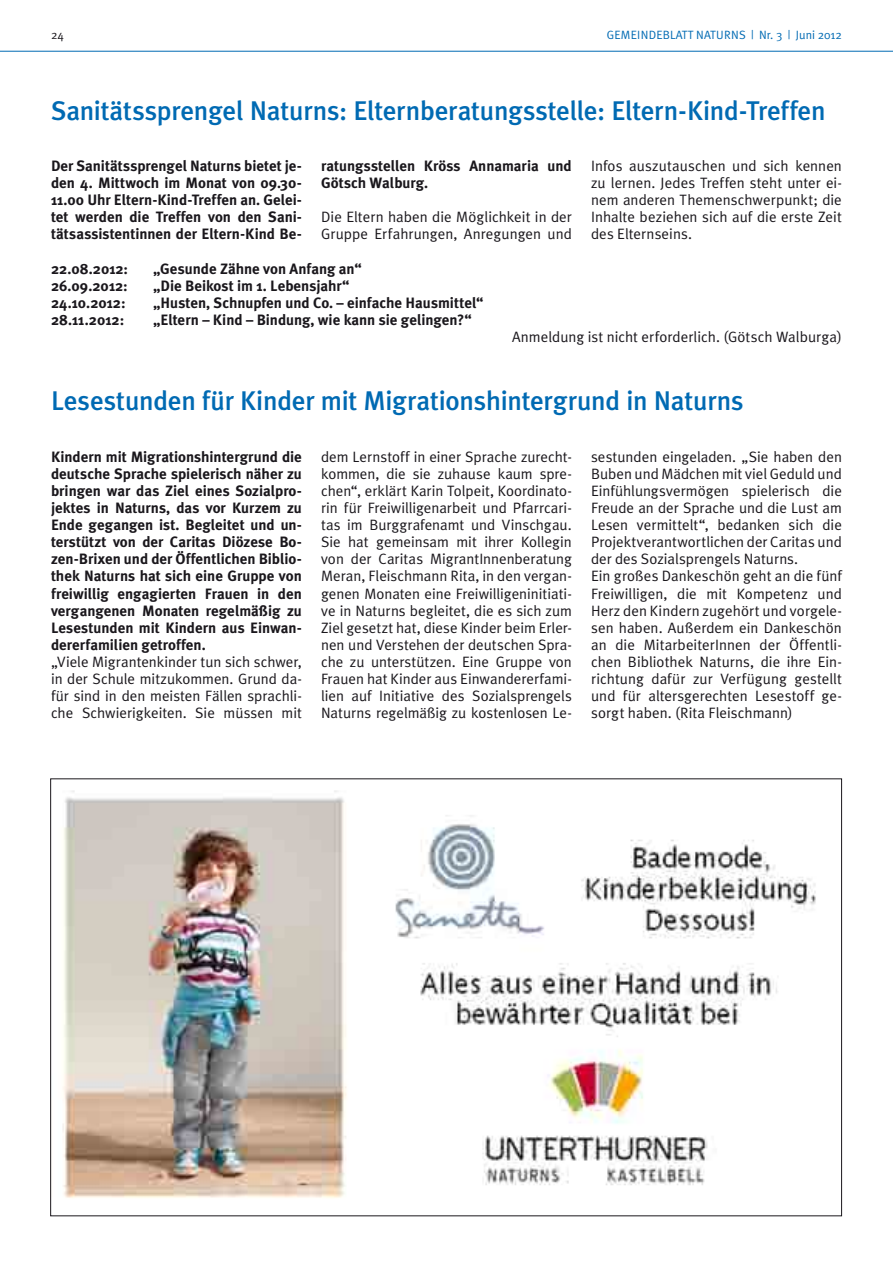
<style>
.page{position:relative;width:893px;height:1263px;background:#fff}
.page>*{position:absolute;margin:0;border:0;box-sizing:border-box;transform-origin:0 0}
.t1{font:500 27px "Meta Plus";letter-spacing:-.01em;color:#006ab3}
.t2{font:15px/17.1px "Meta Plus Normal";color:#1a171c;text-align:justify}
.t3{font:700 15px/17.1px "Meta Plus";color:#1a171c;text-align:justify}
.t4{font:12px "Meta Plus Normal";letter-spacing:.01em;color:#006ab3}
.t5{font:12px "Meta Plus Normal";color:#1a171c}
</style>
<div class="page">
<hr style="left:0;top:51px;width:893px;height:1px;background:#006ab3">
<img style="left:62px;top:790px;width:754px;height:408px">
<p class="t5" style="left:51px;top:28px;width:14px">24</p>
<p class="t4" style="left:607px;top:28px;width:237px">GEMEINDEBLATT NATURNS | Nr. 3 | Juni 2012</p>
<h1 class="t1" style="left:51px;top:95px;width:776px">Sanitätssprengel Naturns: Elternberatungsstelle: Eltern-Kind-Treffen</h1>
<p class="t3" style="left:51px;top:157px;width:252px">Der Sanitätssprengel Naturns bietet je&shy;den 4. Mittwoch im Monat von 09.30- 11.00 Uhr Eltern-Kind-Treffen an. Gelei&shy;tet werden die Treffen von den Sani&shy;tätsassistentinnen der Eltern-Kind Be-</p>
<p class="t3" style="left:321px;top:157px;width:252px">ratungsstellen Kröss Annamaria und<br>Götsch Walburg.</p>
<p class="t2" style="left:321px;top:208px;width:252px">Die Eltern haben die Möglichkeit in der<br>Gruppe Erfahrungen, Anregungen und</p>
<p class="t3" style="left:51px;top:260px;width:79px">22.08.2012:</p>
<p class="t3" style="left:153px;top:260px;width:210px">„Gesunde Zähne von Anfang an“</p>
<p class="t3" style="left:51px;top:277px;width:78px">26.09.2012:</p>
<p class="t3" style="left:153px;top:277px;width:198px">„Die Beikost im 1. Lebensjahr“</p>
<p class="t3" style="left:51px;top:294px;width:76px">24.10.2012:</p>
<p class="t3" style="left:153px;top:294px;width:332px">„Husten, Schnupfen und Co. – einfache Hausmittel“</p>
<p class="t3" style="left:51px;top:311px;width:75px">28.11.2012:</p>
<p class="t3" style="left:153px;top:311px;width:320px">„Eltern – Kind – Bindung, wie kann sie gelingen?“</p>
<p class="t2" style="left:591px;top:157px;width:252px">Infos auszutauschen und sich kennen zu lernen. Jedes Treffen steht unter ei&shy;nem anderen Themenschwerpunkt; die Inhalte beziehen sich auf die erste Zeit des Elternseins.</p>
<p class="t2" style="left:512px;top:328px;width:331px">Anmeldung ist nicht erforderlich. (Götsch Walburga)</p>
<h1 class="t1" style="left:51px;top:385px;width:694px">Lesestunden für Kinder mit Migrationshintergrund in Naturns</h1>
<p class="t3" style="left:51px;top:448px;width:252px">Kindern mit Migrationshintergrund die deutsche Sprache spielerisch näher zu bringen war das Ziel eines Sozialpro&shy;jektes in Naturns, das vor Kurzem zu Ende gegangen ist. Begleitet und un&shy;terstützt von der Caritas Diözese Bo&shy;zen-Brixen und der Öffentlichen Biblio&shy;thek Naturns hat sich eine Gruppe von freiwillig engagierten Frauen in den vergangenen Monaten regelmäßig zu Lesestunden mit Kindern aus Einwan&shy;dererfamilien getroffen.</p>
<p class="t2" style="left:51px;top:653px;width:252px">„Viele Migrantenkinder tun sich schwer, in der Schule mitzukommen. Grund da&shy;für sind in den meisten Fällen sprachli&shy;che Schwierigkeiten. Sie müssen mit</p>
<p class="t2" style="left:321px;top:448px;width:252px">dem Lernstoff in einer Sprache zurecht&shy;kommen, die sie zuhause kaum spre&shy;chen“, erklärt Karin Tolpeit, Koordinato&shy;rin für Freiwilligenarbeit und Pfarrcari&shy;tas im Burggrafenamt und Vinschgau.<br>Sie hat gemeinsam mit ihrer Kollegin von der Caritas MigrantInnenberatung Meran, Fleischmann Rita, in den vergan&shy;genen Monaten eine Freiwilligeninitiati&shy;ve in Naturns begleitet, die es sich zum Ziel gesetzt hat, diese Kinder beim Erler&shy;nen und Verstehen der deutschen Spra&shy;che zu unterstützen. Eine Gruppe von Frauen hat Kinder aus Einwandererfami&shy;lien auf Initiative des Sozialsprengels Naturns regelmäßig zu kostenlosen Le-</p>
<p class="t2" style="left:591px;top:448px;width:252px;text-align:left">sestunden eingeladen. „Sie haben den Buben und Mädchen mit viel Geduld und Einfühlungsvermögen spielerisch die Freude an der Sprache und die Lust am Lesen vermittelt“, bedanken sich die Projektverantwortlichen der Caritas und der des Sozialsprengels Naturns.<br>Ein großes Dankeschön geht an die fünf Freiwilligen, die mit Kompetenz und Herz den Kindern zugehört und vorgele&shy;sen haben. Außerdem ein Dankeschön an die MitarbeiterInnen der Öffentli&shy;chen Bibliothek Naturns, die ihre Ein&shy;richtung dafür zur Verfügung gestellt und für altersgerechten Lesestoff ge&shy;sorgt haben. (Rita Fleischmann)</p>
</div>
